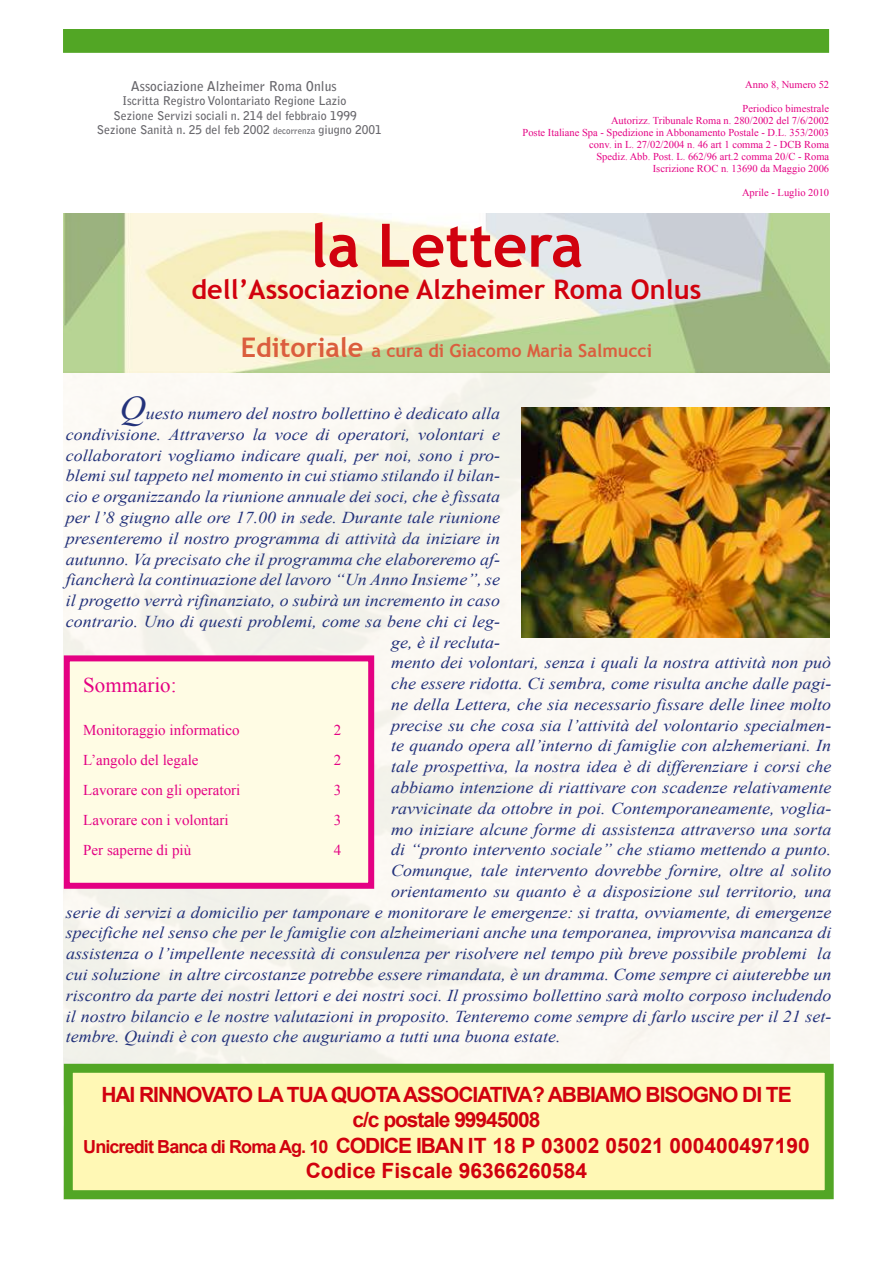
<style>
.page{position:relative;width:893px;height:1263px;background:#fff}
.page>*{position:absolute;margin:0;border:0;box-sizing:border-box;transform-origin:0 0}
.t1{font:700 60px "Trebuchet MS";color:#d1010e}
.t2{font:700 27px "Trebuchet MS";color:#d1010e}
.t3{font:700 21px/25.3px "Arial";letter-spacing:-.05em;color:#d1010e;text-align:center}
.t4{font:21px "Times New Roman";color:#e40083}
.t5{font:700 18px "Trebuchet MS";color:#db5e3e}
.t6{font:italic 16.65px "Times New Roman";color:#23327b;scale:1.08 1}
.t7{font:15px "Times New Roman";color:#e40083}
.t8{font:700 13.5px "Bell Gothic Std";color:#68676c}
.t9{font:700 12px "Bell Gothic Std";color:#68676c}
.t10{font:10.5px/12px "Times New Roman";color:#e40083;text-align:right}
.s1{font-size:9px}
.s2{font-size:27px}
.s3{font-size:33.3px}
.s4{font-size:18px}
</style>
<div class="page">
<img style="left:64px;top:213px;width:765px;height:851px">
<div style="left:64px;top:30px;width:764px;height:22px;background:#52a625"></div>
<div style="left:63px;top:29px;width:766px;height:24px;border:2px solid #52a625"></div>
<div style="left:67px;top:658px;width:304px;height:228px;background:#fffce4"></div>
<div style="left:64px;top:655px;width:310px;height:234px;border:6px solid #e40083"></div>
<div style="left:68px;top:1068px;width:761px;height:127px;background:#fff8b5"></div>
<div style="left:64px;top:1064px;width:770px;height:135px;border:9px solid #52a625"></div>
<img style="left:522px;top:407px;width:307px;height:231px">
<p class="t8" style="left:131px;top:78px;width:207px">Associazione Alzheimer Roma Onlus</p>
<p class="t9" style="left:122px;top:94px;width:226px">Iscritta Registro Volontariato Regione Lazio</p>
<p class="t9" style="left:113px;top:108px;width:245px">Sezione Servizi sociali n. 214 del febbraio 1999</p>
<p class="t9" style="left:97px;top:122px;width:287px">Sezione Sanità n. 25 del feb 2002 <span class="s1">decorrenza</span> giugno 2001</p>
<p class="t10" style="left:745px;top:78px;width:85px">Anno 8, Numero 52</p>
<p class="t10" style="left:522px;top:102px;width:308px">Periodico bimestrale<br>Autorizz. Tribunale Roma n. 280/2002 del 7/6/2002<br>Poste Italiane Spa - Spedizione in Abbonamento Postale - D.L. 353/2003 conv. in L. 27/02/2004 n. 46 art 1 comma 2 - DCB Roma<br>Spediz. Abb. Post. L. 662/96 art.2 comma 20/C - Roma<br>Iscrizione ROC n. 13690 da Maggio 2006</p>
<p class="t10" style="left:742px;top:186px;width:89px">Aprile - Luglio 2010</p>
<h1 class="t1" style="left:310px;top:208px;width:275px">la Lettera</h1>
<h2 class="t2" style="left:192px;top:273px;width:511px">dell’Associazione Alzheimer Roma Onlus</h2>
<p class="t5" style="left:241px;top:339px;width:413px"><span class="s2">Editoriale</span> a cura di Giacomo Maria Salmucci</p>
<p class="t6" style="left:120px;top:402px;width:354px"><span class="s3">Q</span>uesto numero del nostro bollettino è dedicato alla</p>
<p class="t6" style="left:66px;top:423px;width:404px">condivisione. Attraverso la voce di operatori, volontari e</p>
<p class="t6" style="left:66px;top:444px;width:404px">collaboratori vogliamo indicare quali, per noi, sono i pro-</p>
<p class="t6" style="left:66px;top:464px;width:404px">blemi sul tappeto nel momento in cui stiamo stilando il bilan-</p>
<p class="t6" style="left:66px;top:485px;width:404px">cio e organizzando la riunione annuale dei soci, che è fissata</p>
<p class="t6" style="left:66px;top:506px;width:404px">per l’8 giugno alle ore 17.00 in sede. Durante tale riunione</p>
<p class="t6" style="left:66px;top:527px;width:404px">presenteremo il nostro programma di attività da iniziare in</p>
<p class="t6" style="left:66px;top:547px;width:404px">autunno. Va precisato che il programma che elaboreremo af-</p>
<p class="t6" style="left:66px;top:568px;width:404px">fiancherà la continuazione del lavoro “Un Anno Insieme”, se</p>
<p class="t6" style="left:66px;top:589px;width:404px">il progetto verrà rifinanziato, o subirà un incremento in caso</p>
<p class="t6" style="left:66px;top:610px;width:404px">contrario. Uno di questi problemi, come sa bene chi ci leg-</p>
<p class="t6" style="left:391px;top:631px;width:102px">ge, è il recluta-</p>
<p class="t6" style="left:391px;top:651px;width:409px">mento dei volontari, senza i quali la nostra attività non può</p>
<p class="t6" style="left:391px;top:672px;width:409px">che essere ridotta. Ci sembra, come risulta anche dalle pagi-</p>
<p class="t6" style="left:391px;top:693px;width:409px">ne della Lettera, che sia necessario fissare delle linee molto</p>
<p class="t6" style="left:391px;top:714px;width:409px">precise su che cosa sia l’attività del volontario specialmen-</p>
<p class="t6" style="left:391px;top:734px;width:409px">te quando opera all’interno di famiglie con alzhemeriani. In</p>
<p class="t6" style="left:391px;top:755px;width:409px">tale prospettiva, la nostra idea è di differenziare i corsi che</p>
<p class="t6" style="left:391px;top:776px;width:409px">abbiamo intenzione di riattivare con scadenze relativamente</p>
<p class="t6" style="left:391px;top:797px;width:409px">ravvicinate da ottobre in poi. Contemporaneamente, voglia-</p>
<p class="t6" style="left:391px;top:817px;width:409px">mo iniziare alcune forme di assistenza attraverso una sorta</p>
<p class="t6" style="left:391px;top:838px;width:409px">di “pronto intervento sociale” che stiamo mettendo a punto.</p>
<p class="t6" style="left:391px;top:859px;width:409px">Comunque, tale intervento dovrebbe fornire, oltre al solito</p>
<p class="t6" style="left:391px;top:880px;width:409px">orientamento su quanto è a disposizione sul territorio, una</p>
<p class="t6" style="left:66px;top:901px;width:710px">serie di servizi a domicilio per tamponare e monitorare le emergenze: si tratta, ovviamente, di emergenze</p>
<p class="t6" style="left:66px;top:921px;width:710px">specifiche nel senso che per le famiglie con alzheimeriani anche una temporanea, improvvisa mancanza di</p>
<p class="t6" style="left:66px;top:942px;width:710px">assistenza o l’impellente necessità di consulenza per risolvere nel tempo più breve possibile problemi la</p>
<p class="t6" style="left:66px;top:963px;width:710px">cui soluzione in altre circostanze potrebbe essere rimandata, è un dramma. Come sempre ci aiuterebbe un</p>
<p class="t6" style="left:66px;top:984px;width:710px">riscontro da parte dei nostri lettori e dei nostri soci. Il prossimo bollettino sarà molto corposo includendo</p>
<p class="t6" style="left:66px;top:1004px;width:710px">il nostro bilancio e le nostre valutazioni in proposito. Tenteremo come sempre di farlo uscire per il 21 set-</p>
<p class="t6" style="left:66px;top:1025px;width:460px">tembre. Quindi è con questo che auguriamo a tutti una buona estate.</p>
<p class="t4" style="left:83px;top:671px;width:95px">Sommario:</p>
<p class="t7" style="left:83px;top:720px;width:158px">Monitoraggio informatico</p>
<p class="t7" style="left:334px;top:720px;width:9px">2</p>
<p class="t7" style="left:83px;top:750px;width:117px">L’angolo del legale</p>
<p class="t7" style="left:334px;top:750px;width:9px">2</p>
<p class="t7" style="left:83px;top:780px;width:159px">Lavorare con gli operatori</p>
<p class="t7" style="left:334px;top:780px;width:9px">3</p>
<p class="t7" style="left:83px;top:810px;width:147px">Lavorare con i volontari</p>
<p class="t7" style="left:334px;top:810px;width:9px">3</p>
<p class="t7" style="left:83px;top:840px;width:109px">Per saperne di più</p>
<p class="t7" style="left:334px;top:840px;width:9px">4</p>
<p class="t3" style="left:83px;top:1082px;width:728px">HAI RINNOVATO LA TUA QUOTA ASSOCIATIVA? ABBIAMO BISOGNO DI TE<br>c/c postale 99945008<br><span class="s4">Unicredit Banca di Roma Ag. 10</span> CODICE IBAN IT 18 P 03002 05021 000400497190<br>Codice Fiscale 96366260584</p>
</div>
